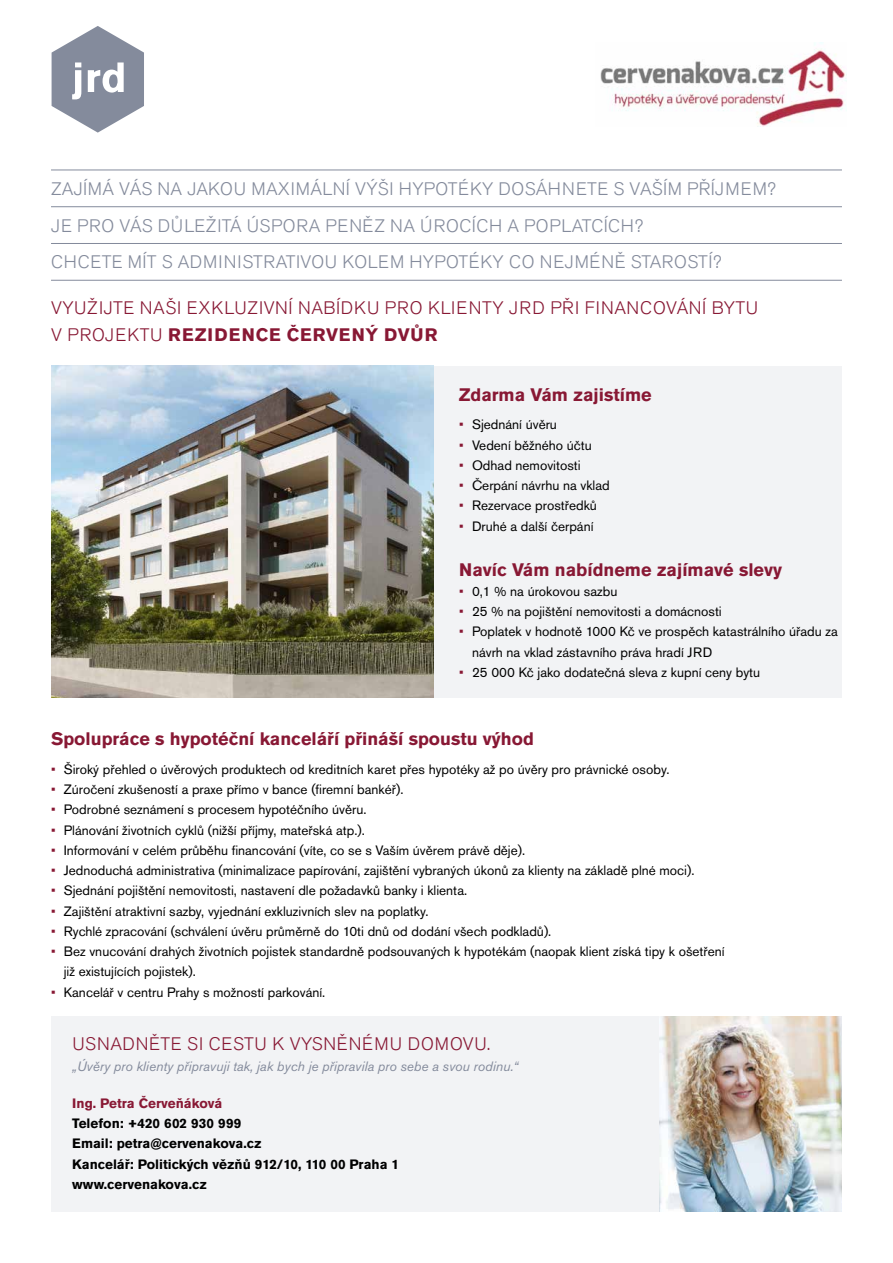
<style>
.page{position:relative;width:893px;height:1263px;background:#fff}
.page>*{position:absolute;margin:0;border:0;box-sizing:border-box;transform-origin:0 0}
.t1{font:300 18px/36.8px "Akzidenz Grotesk Pro";letter-spacing:.02em;color:#848b9c}
.t2{font:700 18px "Akzidenz Grotesk Pro";color:#881834}
.t3{font:300 18px "Akzidenz Grotesk Pro";letter-spacing:.03em;color:#881834}
.t4{font:300 18px "Akzidenz Grotesk Pro";letter-spacing:.05em;color:#881834}
.t5{font:13.5px/20.2px "Akzidenz Grotesk Pro";color:#000}
.t6{font:700 13.5px/20.2px "Akzidenz Grotesk Pro";color:#000}
.t7{font:italic 13.5px "Akzidenz Grotesk Pro";color:#848b9c}
.t8{font:700 13.5px "Akzidenz Grotesk Pro";color:#881834}
.s1{font-weight:700}
.s2{color:#881834}
</style>
<div class="page">
<div style="left:51px;top:1016px;width:791px;height:196px;background:#f2f3f5"></div>
<div style="left:51px;top:366px;width:791px;height:331px;background:#f2f3f5"></div>
<img style="left:51px;top:366px;width:383px;height:331px">
<svg style="left:51px;top:26px;width:93px;height:107px"></svg>
<hr style="left:51px;top:170px;width:791px;height:1px;background:#848b9c">
<hr style="left:51px;top:206px;width:791px;height:1px;background:#848b9c">
<hr style="left:51px;top:243px;width:791px;height:1px;background:#848b9c">
<hr style="left:51px;top:280px;width:791px;height:1px;background:#848b9c">
<img style="left:600px;top:42px;width:247px;height:84px">
<img style="left:659px;top:1016px;width:183px;height:196px">
<h1 class="t1" style="left:51px;top:170px;width:726px">ZAJÍMÁ VÁS NA JAKOU MAXIMÁLNÍ VÝŠI HYPOTÉKY DOSÁHNETE S VAŠÍM PŘÍJMEM?<br>JE PRO VÁS DŮLEŽITÁ ÚSPORA PENĚZ NA ÚROCÍCH A POPLATCÍCH?<br>CHCETE MÍT S ADMINISTRATIVOU KOLEM HYPOTÉKY CO NEJMÉNĚ STAROSTÍ?</h1>
<h1 class="t3" style="left:51px;top:296px;width:471px">VYUŽIJTE NAŠI EXKLUZIVNÍ NABÍDKU PRO KLIENTY JRD</h1>
<h1 class="t3" style="left:550px;top:296px;width:209px">PŘI FINANCOVÁNÍ BYTU</h1>
<h1 class="t4" style="left:51px;top:323px;width:142px">V PROJEKTU <span class="s1">Rezi</span></h1>
<h1 class="t2" style="left:214px;top:323px;width:99px">dence Červen</h1>
<h1 class="t2" style="left:365px;top:323px;width:68px">ý dvůr</h1>
<h1 class="t2" style="left:459px;top:383px;width:194px">Zdarma Vám zajistíme</h1>
<p class="t5" style="left:459px;top:414px;width:99px"><span class="s2">•</span> Sjednání úvěru</p>
<p class="t5" style="left:459px;top:435px;width:134px"><span class="s2">•</span> Vedení běžného účtu</p>
<p class="t5" style="left:459px;top:455px;width:123px"><span class="s2">•</span> Odhad nemovitosti</p>
<p class="t5" style="left:459px;top:475px;width:152px"><span class="s2">•</span> Čerpání návrhu na vklad</p>
<p class="t5" style="left:459px;top:495px;width:139px"><span class="s2">•</span> Rezervace prostředků</p>
<p class="t5" style="left:459px;top:516px;width:136px"><span class="s2">•</span> Druhé a další čerpání</p>
<h1 class="t2" style="left:459px;top:558px;width:324px">Navíc Vám nabídneme zajímavé slevy</h1>
<p class="t5" style="left:459px;top:581px;width:160px"><span class="s2">•</span> 0,1 % na úrokovou sazbu</p>
<p class="t5" style="left:459px;top:601px;width:264px"><span class="s2">•</span> 25 % na pojištění nemovitosti a domácnosti</p>
<p class="t5" style="left:472px;top:621px;width:367px;text-indent:-13px"><span class="s2">•</span> Poplatek v hodnotě 1000 Kč ve prospěch katastrálního úřadu za návrh na vklad zástavního práva hradí JRD</p>
<p class="t5" style="left:459px;top:662px;width:303px"><span class="s2">•</span> 25 000 Kč jako dodatečná sleva z kupní ceny bytu</p>
<h1 class="t2" style="left:51px;top:727px;width:484px">Spolupráce s hypotéční kanceláří přináší spoustu výhod</h1>
<p class="t5" style="left:51px;top:759px;width:620px"><span class="s2">•</span> Široký přehled o úvěrových produktech od kreditních karet přes hypotéky až po úvěry pro právnické osoby.</p>
<p class="t5" style="left:51px;top:779px;width:354px"><span class="s2">•</span> Zúročení zkušeností a praxe přímo v bance (firemní bankéř).</p>
<p class="t5" style="left:51px;top:799px;width:317px"><span class="s2">•</span> Podrobné seznámení s procesem hypotéčního úvěru.</p>
<p class="t5" style="left:51px;top:820px;width:315px"><span class="s2">•</span> Plánování životních cyklů (nižší příjmy, mateřská atp.).</p>
<p class="t5" style="left:51px;top:840px;width:476px"><span class="s2">•</span> Informování v celém průběhu financování (víte, co se s Vaším úvěrem právě děje).</p>
<p class="t5" style="left:51px;top:860px;width:645px"><span class="s2">•</span> Jednoduchá administrativa (minimalizace papírování, zajištění vybraných úkonů za klienty na základě plné moci).</p>
<p class="t5" style="left:51px;top:880px;width:418px"><span class="s2">•</span> Sjednání pojištění nemovitosti, nastavení dle požadavků banky i klienta.</p>
<p class="t5" style="left:51px;top:901px;width:379px"><span class="s2">•</span> Zajištění atraktivní sazby, vyjednání exkluzivních slev na poplatky.</p>
<p class="t5" style="left:51px;top:921px;width:502px"><span class="s2">•</span> Rychlé zpracování (schválení úvěru průměrně do 10ti dnů od dodání všech podkladů).</p>
<p class="t5" style="left:64px;top:941px;width:662px;text-indent:-13px"><span class="s2">•</span> Bez vnucování drahých životních pojistek standardně podsouvaných k hypotékám (naopak klient získá tipy k ošetření již existujících pojistek).</p>
<p class="t5" style="left:51px;top:982px;width:276px"><span class="s2">•</span> Kancelář v centru Prahy s možností parkování.</p>
<h1 class="t3" style="left:72px;top:1032px;width:419px">USNADNĚTE SI CESTU K VYSNĚNÉMU DOMOVU.</h1>
<p class="t7" style="left:72px;top:1057px;width:447px">„Úvěry pro klienty připravuji tak, jak bych je připravila pro sebe a svou rodinu.“</p>
<p class="t8" style="left:72px;top:1094px;width:152px">Ing. Petra Červeňáková</p>
<p class="t6" style="left:72px;top:1113px;width:328px">Telefon: +420 602 930 999<br>Email: petra@cervenakova.cz<br>Kancelář: Politických vězňů 912/10, 110 00 Praha 1 www.cervenakova.cz</p>
</div>
